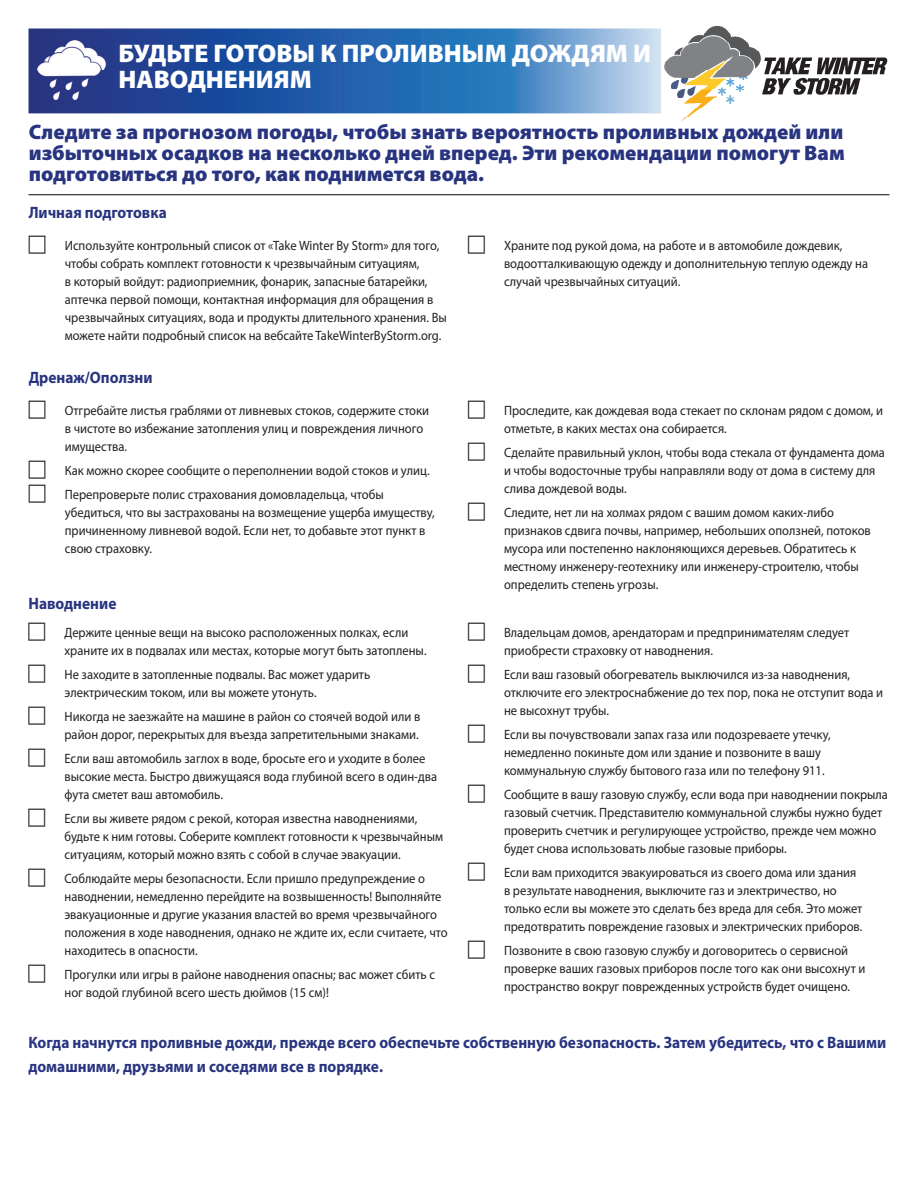
<style>
.page{position:relative;width:918px;height:1188px;background:#fff}
.page>*{position:absolute;margin:0;border:0;box-sizing:border-box;transform-origin:0 0}
.t1{font:900 25.5px/25.5px "Myriad Pro";color:#fff}
.t2{font:900 21px/21px "Myriad Pro";color:#28347f;text-align:justify}
.t3{font:700 16.5px/24px "Myriad Pro";color:#28347f;scale:.93 1}
.t4{font:13.5px/18px "Myriad Pro";color:#231f20;scale:.93 1}
</style>
<div class="page">
<img style="left:28px;top:28px;width:633px;height:85px">
<hr style="left:28px;top:194px;width:862px;height:1px;background:#231f20">
<img style="left:664px;top:26px;width:224px;height:96px">
<img style="left:38px;top:41px;width:68px;height:60px">
<h1 class="t1" style="left:118px;top:41px;width:534px">БУДЬТЕ ГОТОВЫ К ПРОЛИВНЫМ ДОЖДЯМ И<br>НАВОДНЕНИЯМ</h1>
<h2 class="t2" style="left:29px;top:121px;width:818px">Следите за прогнозом погоды, чтобы знать вероятность проливных дождей или избыточных осадков на несколько дней вперед. Эти рекомендации помогут Вам подготовиться до того, как поднимется вода.</h2>
<p class="t3" style="left:29px;top:199px;width:150px">Личная подготовка</p>
<p class="t4" style="left:65px;top:236px;width:412px">Используйте контрольный список от «Take Winter By Storm» для того, чтобы собрать комплект готовности к чрезвычайным ситуациям,<br>в который войдут: радиоприемник, фонарик, запасные батарейки, аптечка первой помощи, контактная информация для обращения в чрезвычайных ситуациях, вода и продукты длительного хранения. Вы можете найти подробный список на вебсайте TakeWinterByStorm.org.</p>
<p class="t4" style="left:504px;top:236px;width:393px">Храните под рукой дома, на работе и в автомобиле дождевик, водоотталкивающую одежду и дополнительную теплую одежду на случай чрезвычайных ситуаций.</p>
<p class="t3" style="left:29px;top:365px;width:135px">Дренаж/Оползни</p>
<p class="t4" style="left:65px;top:401px;width:393px">Отгребайте листья граблями от ливневых стоков, содержите стоки в чистоте во избежание затопления улиц и повреждения личного имущества.</p>
<p class="t4" style="left:65px;top:458px;width:394px;line-height:24px">Как можно скорее сообщите о переполнении водой стоков и улиц.<br>Перепроверьте полис страхования домовладельца, чтобы</p>
<p class="t4" style="left:65px;top:503px;width:399px">убедиться, что вы застрахованы на возмещение ущерба имуществу, причиненному ливневой водой. Если нет, то добавьте этот пункт в свою страховку.</p>
<p class="t4" style="left:504px;top:401px;width:409px">Проследите, как дождевая вода стекает по склонам рядом с домом, и отметьте, в каких местах она собирается.</p>
<p class="t4" style="left:504px;top:443px;width:411px">Сделайте правильный уклон, чтобы вода стекала от фундамента дома и чтобы водосточные трубы направляли воду от дома в систему для слива дождевой воды.</p>
<p class="t4" style="left:504px;top:503px;width:396px">Следите, нет ли на холмах рядом с вашим домом каких-либо признаков сдвига почвы, например, небольших оползней, потоков мусора или постепенно наклоняющихся деревьев. Обратитесь к местному инженеру-геотехнику или инженеру-строителю, чтобы определить степень угрозы.</p>
<p class="t3" style="left:28px;top:591px;width:96px">Наводнение</p>
<p class="t4" style="left:64px;top:624px;width:391px">Держите ценные вещи на высоко расположенных полках, если храните их в подвалах или местах, которые могут быть затоплены.</p>
<p class="t4" style="left:64px;top:666px;width:330px">Не заходите в затопленные подвалы. Вас может ударить электрическим током, или вы можете утонуть.</p>
<p class="t4" style="left:64px;top:708px;width:384px">Никогда не заезжайте на машине в район со стоячей водой или в район дорог, перекрытых для въезда запретительными знаками.</p>
<p class="t4" style="left:64px;top:750px;width:402px">Если ваш автомобиль заглох в воде, бросьте его и уходите в более высокие места. Быстро движущаяся вода глубиной всего в один-два фута сметет ваш автомобиль.</p>
<p class="t4" style="left:64px;top:810px;width:409px">Если вы живете рядом с рекой, которая известна наводнениями, будьте к ним готовы. Соберите комплект готовности к чрезвычайным ситуациям, который можно взять с собой в случае эвакуации.</p>
<p class="t4" style="left:64px;top:870px;width:414px">Соблюдайте меры безопасности. Если пришло предупреждение о наводнении, немедленно перейдите на возвышенность! Выполняйте эвакуационные и другие указания властей во время чрезвычайного положения в ходе наводнения, однако не ждите их, если считаете, что находитесь в опасности.</p>
<p class="t4" style="left:64px;top:966px;width:400px">Прогулки или игры в районе наводнения опасны; вас может сбить с ног водой глубиной всего шесть дюймов (15 см)!</p>
<p class="t4" style="left:504px;top:624px;width:373px">Владельцам домов, арендаторам и предпринимателям следует приобрести страховку от наводнения.</p>
<p class="t4" style="left:504px;top:666px;width:409px">Если ваш газовый обогреватель выключился из-за наводнения, отключите его электроснабжение до тех пор, пока не отступит вода и не высохнут трубы.</p>
<p class="t4" style="left:504px;top:726px;width:353px">Если вы почувствовали запах газа или подозреваете утечку, немедленно покиньте дом или здание и позвоните в вашу коммунальную службу бытового газа или по телефону 911.</p>
<p class="t4" style="left:504px;top:786px;width:414px">Сообщите в вашу газовую службу, если вода при наводнении покрыла газовый счетчик. Представителю коммунальной службы нужно будет проверить счетчик и регулирующее устройство, прежде чем можно будет снова использовать любые газовые приборы.</p>
<p class="t4" style="left:504px;top:864px;width:387px">Если вам приходится эвакуироваться из своего дома или здания в результате наводнения, выключите газ и электричество, но только если вы можете это сделать без вреда для себя. Это может предотвратить повреждение газовых и электрических приборов.</p>
<p class="t4" style="left:504px;top:942px;width:390px">Позвоните в свою газовую службу и договоритесь о сервисной проверке ваших газовых приборов после того как они высохнут и пространство вокруг поврежденных устройств будет очищено.</p>
<p class="t3" style="left:28px;top:1030px;width:924px">Когда начнутся проливные дожди, прежде всего обеспечьте собственную безопасность. Затем убедитесь, что с Вашими домашними, друзьями и соседями все в порядке.</p>
</div>
